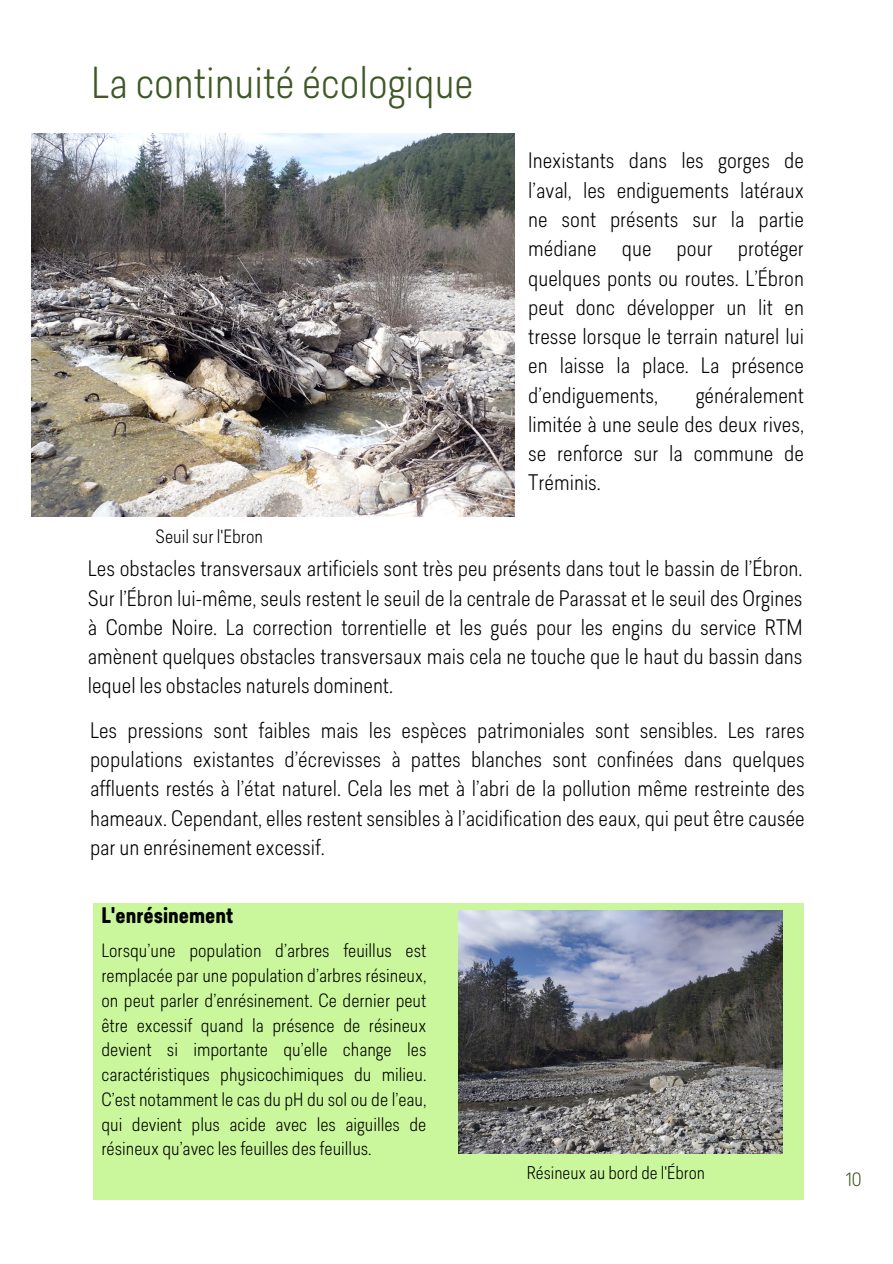
<style>
.page{position:relative;width:893px;height:1264px;background:#fff}
.page>*{position:absolute;margin:0;border:0;box-sizing:border-box;transform-origin:0 0}
.t1{font:300 42px "Predige Rounded";color:#3f5825}
.t2{font:300 21px/29.2px "Predige Rounded";color:#000;text-align:justify}
.t3{font:700 21px "Predige Rounded";color:#000}
.t4{font:300 18px/24.8px "Predige Rounded";color:#000;text-align:justify}
.t5{font:300 18px "Predige Rounded";color:#3f5825}
.t6{font:300 17.25px "Predige Rounded";color:#000}
</style>
<div class="page">
<div style="left:94px;top:903px;width:709px;height:297px;background:#caf79b"></div>
<img style="left:31px;top:133px;width:483px;height:384px">
<img style="left:458px;top:910px;width:324px;height:243px">
<p class="t1" style="left:91px;top:67px;width:384px">La continuité écologique</p>
<p class="t4" style="left:155px;top:525px;width:109px">Seuil sur l'Ebron</p>
<p class="t2" style="left:528px;top:148px;width:277px">Inexistants dans les gorges de l’aval, les endiguements latéraux ne sont présents sur la partie médiane que pour protéger quelques ponts ou routes. L’Ébron peut donc développer un lit en tresse lorsque le terrain naturel lui en laisse la place. La présence d’endiguements,</p>
<p class="t2" style="left:528px;top:383px;width:277px;text-indent:167px">généralement limitée à une seule des deux rives, se renforce sur la commune de Tréminis.</p>
<p class="t2" style="left:88px;top:556px;width:715px">Les obstacles transversaux artificiels sont très peu présents dans tout le bassin de l’Ébron.<br>Sur l’Ébron lui-même, seuls restent le seuil de la centrale de Parassat et le seuil des Orgines à Combe Noire. La correction torrentielle et les gués pour les engins du service RTM amènent quelques obstacles transversaux mais cela ne touche que le haut du bassin dans lequel les obstacles naturels dominent.</p>
<p class="t2" style="left:90px;top:717px;width:715px">Les pressions sont faibles mais les espèces patrimoniales sont sensibles. Les rares populations existantes d’écrevisses à pattes blanches sont confinées dans quelques affluents restés à l’état naturel. Cela les met à l’abri de la pollution même restreinte des hameaux. Cependant, elles restent sensibles à l’acidification des eaux, qui peut être causée par un enrésinement excessif.</p>
<p class="t3" style="left:101px;top:906px;width:133px">L'enrésinement</p>
<p class="t4" style="left:101px;top:940px;width:326px">Lorsqu’une population d’arbres feuillus est remplacée par une population d’arbres résineux, on peut parler d’enrésinement. Ce dernier peut être excessif quand la présence de résineux devient si importante qu’elle change les caractéristiques physicochimiques du milieu.<br>C’est notamment le cas du pH du sol ou de l’eau, qui devient plus acide avec les aiguilles de résineux qu’avec les feuilles des feuillus.</p>
<p class="t6" style="left:526px;top:1165px;width:180px">Résineux au bord de l'Ébron</p>
<p class="t5" style="left:845px;top:1172px;width:17px">10</p>
</div>
